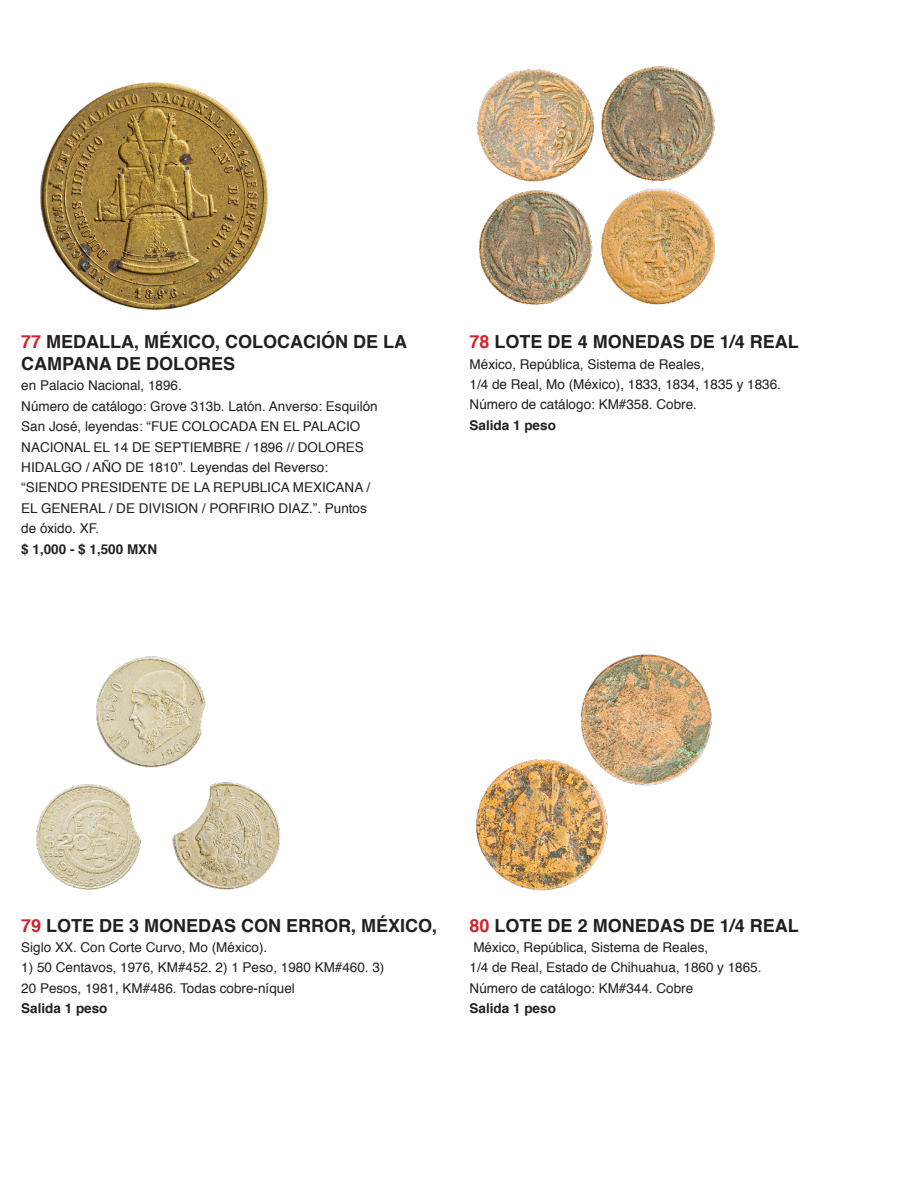
<style>
.page{position:relative;width:918px;height:1188px;background:#fff}
.page>*{position:absolute;margin:0;border:0;box-sizing:border-box;transform-origin:0 0}
.Titulo2{font:700 18px/21.6px "Helvetica";color:#231f20}
.Descripcion2{font:13.5px "Helvetica";color:#231f20}
.Valores2{font:700 13.5px "Helvetica";color:#231f20}
.s1{color:#d1232a}
</style>
<div class="page">
<img style="left:40px;top:82px;width:228px;height:229px">
<img style="left:476px;top:66px;width:239px;height:239px">
<img style="left:36px;top:656px;width:245px;height:234px">
<img style="left:476px;top:654px;width:236px;height:237px">
<p class="Titulo2" style="left:21px;top:331px;width:388px"><span class="s1">77</span> MEDALLA, MÉXICO, COLOCACIÓN DE LA<br>CAMPANA DE DOLORES</p>
<p class="Descripcion2" style="left:21px;top:375px;width:162px">en Palacio Nacional, 1896.</p>
<p class="Descripcion2" style="left:21px;top:395px;width:358px">Número de catálogo: Grove 313b. Latón. Anverso: Esquilón</p>
<p class="Descripcion2" style="left:21px;top:416px;width:341px">San José, leyendas: “FUE COLOCADA EN EL PALACIO</p>
<p class="Descripcion2" style="left:21px;top:436px;width:344px">NACIONAL EL 14 DE SEPTIEMBRE / 1896 // DOLORES</p>
<p class="Descripcion2" style="left:21px;top:457px;width:308px">HIDALGO / AÑO DE 1810”. Leyendas del Reverso:</p>
<p class="Descripcion2" style="left:21px;top:477px;width:350px">“SIENDO PRESIDENTE DE LA REPUBLICA MEXICANA /</p>
<p class="Descripcion2" style="left:21px;top:498px;width:347px">EL GENERAL / DE DIVISION / PORFIRIO DIAZ.”. Puntos</p>
<p class="Descripcion2" style="left:21px;top:518px;width:80px">de óxido. XF.</p>
<p class="Valores2" style="left:21px;top:538px;width:137px">$ 1,000 - $ 1,500 MXN</p>
<p class="Titulo2" style="left:470px;top:331px;width:331px"><span class="s1">78</span> LOTE DE 4 MONEDAS DE 1/4 REAL</p>
<p class="Descripcion2" style="left:470px;top:353px;width:236px">México, República, Sistema de Reales,</p>
<p class="Descripcion2" style="left:470px;top:374px;width:313px">1/4 de Real, Mo (México), 1833, 1834, 1835 y 1836.</p>
<p class="Descripcion2" style="left:470px;top:394px;width:229px">Número de catálogo: KM#358. Cobre.</p>
<p class="Valores2" style="left:470px;top:414px;width:88px">Salida 1 peso</p>
<p class="Titulo2" style="left:21px;top:915px;width:418px"><span class="s1">79</span> LOTE DE 3 MONEDAS CON ERROR, MÉXICO,</p>
<p class="Descripcion2" style="left:21px;top:937px;width:248px">Siglo XX. Con Corte Curvo, Mo (México).</p>
<p class="Descripcion2" style="left:21px;top:957px;width:365px">1) 50 Centavos, 1976, KM#452. 2) 1 Peso, 1980 KM#460. 3)</p>
<p class="Descripcion2" style="left:21px;top:978px;width:275px">20 Pesos, 1981, KM#486. Todas cobre-níquel</p>
<p class="Valores2" style="left:21px;top:998px;width:88px">Salida 1 peso</p>
<p class="Titulo2" style="left:470px;top:915px;width:331px"><span class="s1">80</span> LOTE DE 2 MONEDAS DE 1/4 REAL</p>
<p class="Descripcion2" style="left:473px;top:937px;width:236px">México, República, Sistema de Reales,</p>
<p class="Descripcion2" style="left:470px;top:957px;width:293px">1/4 de Real, Estado de Chihuahua, 1860 y 1865.</p>
<p class="Descripcion2" style="left:470px;top:978px;width:225px">Número de catálogo: KM#344. Cobre</p>
<p class="Valores2" style="left:470px;top:998px;width:88px">Salida 1 peso</p>
</div>
